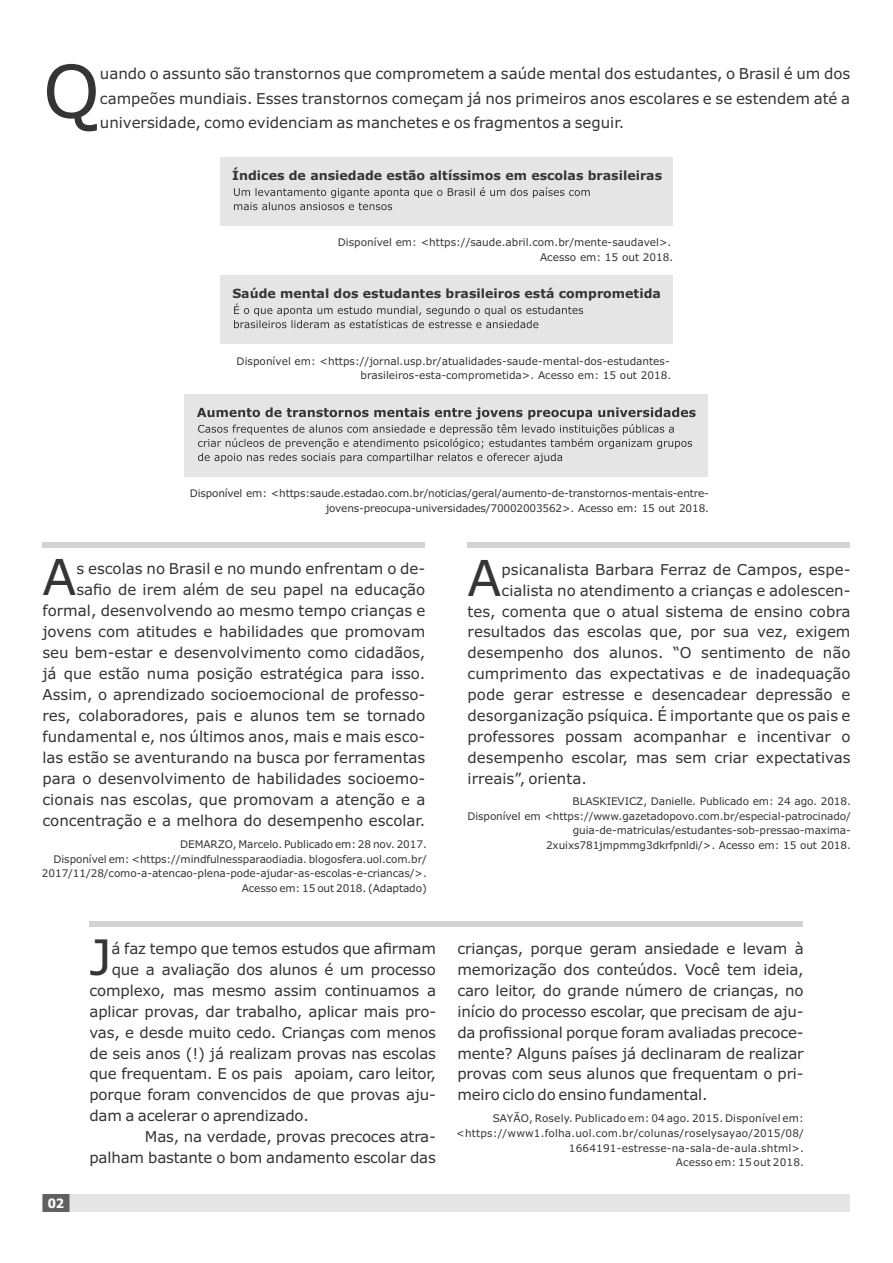
<style>
.page{position:relative;width:893px;height:1263px;background:#fff}
.page>*{position:absolute;margin:0;border:0;box-sizing:border-box;transform-origin:0 0}
.t1{font:72.3px "Verdana";color:#353535}
.t2{font:49.65px "Verdana";color:#353535}
.t3{font:48.9px "Verdana";color:#353535}
.t4{font:15px/21px "Verdana";color:#353535;text-align:justify}
.t5{font:700 12.9px "Tahoma";color:#fefefe}
.t6{font:700 12.6px "Verdana";color:#353535}
.t7{font:10.5px/14.7px "Verdana";letter-spacing:-.01em;color:#353535;text-align:right}
.t8{font:10.5px/14.7px "Verdana";letter-spacing:.015em;color:#353535;text-align:right}
</style>
<div class="page">
<div style="left:220px;top:157px;width:453px;height:69px;background:#e5e5e5"></div>
<svg style="left:234px;top:187px;width:356px;height:23px"></svg>
<div style="left:220px;top:275px;width:453px;height:69px;background:#e5e5e5"></div>
<svg style="left:234px;top:303px;width:349px;height:25px"></svg>
<div style="left:185px;top:394px;width:523px;height:83px;background:#e5e5e5"></div>
<svg style="left:197px;top:407px;width:499px;height:56px"></svg>
<div style="left:43px;top:542px;width:382px;height:5px;background:#d3d3d3"></div>
<div style="left:468px;top:542px;width:382px;height:5px;background:#d3d3d3"></div>
<div style="left:89px;top:921px;width:714px;height:5px;background:#d3d3d3"></div>
<div style="left:43px;top:1194px;width:807px;height:18px;background:#e5e5e5"></div>
<svg style="left:43px;top:1194px;width:26px;height:18px"></svg>
<h1 class="t1" style="left:43px;top:62px;width:58px">Q</h1>
<p class="t4" style="left:100px;top:64px;width:752px">uando o assunto são transtornos que comprometem a saúde mental dos estudantes, o Brasil é um dos</p>
<p class="t4" style="left:100px;top:87px;width:752px;line-height:24.6px">campeões mundiais. Esses transtornos começam já nos primeiros anos escolares e se estendem até a universidade, como evidenciam as manchetes e os fragmentos a seguir.</p>
<p class="t6" style="left:232px;top:171px;width:431px">Índices de ansiedade estão altíssimos em escolas brasileiras</p>
<p class="t7" style="left:338px;top:236px;width:337px">Disponível em: &lt;https://saude.abril.com.br/mente-saudavel&gt;.<br>Acesso em: 15 out 2018.</p>
<p class="t6" style="left:232px;top:289px;width:430px">Saúde mental dos estudantes brasileiros está comprometida</p>
<p class="t7" style="left:237px;top:354px;width:436px">Disponível em: &lt;https://jornal.usp.br/atualidades-saude-mental-dos-estudantes&shy;brasileiros-esta-comprometida&gt;. Acesso em: 15 out 2018.</p>
<p class="t7" style="left:190px;top:487px;width:521px">Disponível em: &lt;https:saude.estadao.com.br/noticias/geral/aumento-de-transtornos-mentais-entre&shy;jovens-preocupa-universidades/70002003562&gt;. Acesso em: 15 out 2018.</p>
<h2 class="t2" style="left:42px;top:557px;width:35px">A</h2>
<p class="t4" style="left:76px;top:560px;width:350px">s escolas no Brasil e no mundo enfrentam o de-</p>
<p class="t4" style="left:42px;top:581px;width:384px;text-indent:34px">safio de irem além de seu papel na educação formal, desenvolvendo ao mesmo tempo crianças e jovens com atitudes e habilidades que promovam seu bem-estar e desenvolvimento como cidadãos, já que estão numa posição estratégica para isso.<br>Assim, o aprendizado socioemocional de professo&shy;res, colaboradores, pais e alunos tem se tornado fundamental e, nos últimos anos, mais e mais esco&shy;las estão se aventurando na busca por ferramentas para o desenvolvimento de habilidades socioemo&shy;cionais nas escolas, que promovam a atenção e a concentração e a melhora do desempenho escolar.</p>
<p class="t7" style="left:42px;top:838px;width:386px">DEMARZO, Marcelo. Publicado em: 28 nov. 2017.<br>Disponível em: &lt;https://mindfulnessparaodiadia. blogosfera.uol.com.br/ 2017/11/28/como-a-atencao-plena-pode-ajudar-as-escolas-e-criancas/&gt;.<br>Acesso em: 15 out 2018. (Adaptado)</p>
<h2 class="t2" style="left:468px;top:557px;width:35px">A</h2>
<p class="t4" style="left:502px;top:560px;width:350px">psicanalista Barbara Ferraz de Campos, espe-</p>
<p class="t4" style="left:468px;top:581px;width:384px;text-indent:34px">cialista no atendimento a crianças e adolescen&shy;tes, comenta que o atual sistema de ensino cobra resultados das escolas que, por sua vez, exigem desempenho dos alunos. “O sentimento de não cumprimento das expectativas e de inadequação pode gerar estresse e desencadear depressão e desorganização psíquica. É importante que os pais e professores possam acompanhar e incentivar o desempenho escolar, mas sem criar expectativas irreais”, orienta.</p>
<p class="t7" style="left:467px;top:795px;width:385px">BLASKIEVICZ, Danielle. Publicado em: 24 ago. 2018.<br>Disponível em &lt;https://www.gazetadopovo.com.br/especial-patrocinado/ guia-de-matriculas/estudantes-sob-pressao-maxima-2xuixs781jmpmmg3dkrfpnldi/&gt;. Acesso em: 15 out 2018.</p>
<h3 class="t3" style="left:90px;top:937px;width:24px">J</h3>
<p class="t4" style="left:112px;top:939px;width:326px">á faz tempo que temos estudos que afirmam</p>
<p class="t4" style="left:89px;top:960px;width:348px;text-indent:22px">que a avaliação dos alunos é um processo complexo, mas mesmo assim continuamos a aplicar provas, dar trabalho, aplicar mais pro&shy;vas, e desde muito cedo. Crianças com menos de seis anos (!) já realizam provas nas escolas que frequentam. E os pais apoiam, caro leitor, porque foram convencidos de que provas aju&shy;dam a acelerar o aprendizado.</p>
<p class="t4" style="left:89px;top:1128px;width:348px;text-align:right">Mas, na verdade, provas precoces atra&shy;palham bastante o bom andamento escolar das</p>
<p class="t4" style="left:457px;top:939px;width:348px">crianças, porque geram ansiedade e levam à memorização dos conteúdos. Você tem ideia, caro leitor, do grande número de crianças, no início do processo escolar, que precisam de aju&shy;da profissional porque foram avaliadas precoce&shy;mente? Alguns países já declinaram de realizar provas com seus alunos que frequentam o pri&shy;meiro ciclo do ensino fundamental.</p>
<p class="t8" style="left:456px;top:1112px;width:349px">SAYÃO, Rosely. Publicado em: 04 ago. 2015. Disponível em: &lt;https://www1.folha.uol.com.br/colunas/roselysayao/2015/08/ 1664191-estresse-na-sala-de-aula.shtml&gt;.<br>Acesso em: 15 out 2018.</p>
<p class="t5" style="left:48px;top:1198px;width:18px">02</p>
</div>
